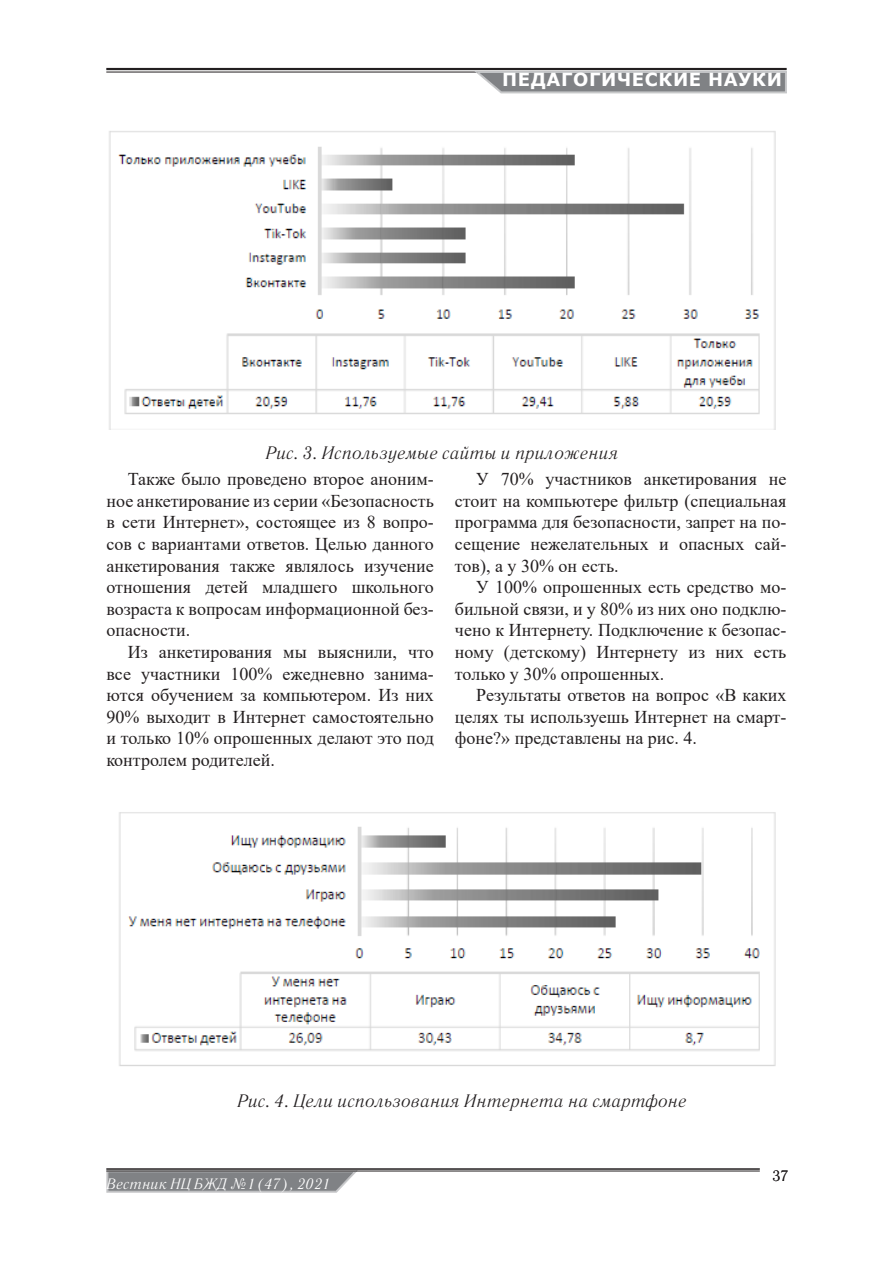
<style>
.page{position:relative;width:893px;height:1263px;background:#fff}
.page>*{position:absolute;margin:0;border:0;box-sizing:border-box;transform-origin:0 0}
.t1{font:18px/21.6px "Times New Roman";color:#231f20;text-align:justify}
.t2{font:italic 18px "Literaturnaya C";color:#231f20}
.t3{font:700 18px "Verdana";letter-spacing:.035em;color:#fff}
.t4{font:italic 15px "Literaturnaya C";color:#fff}
.t5{font:15px "Literaturnaya C";color:#231f20}
</style>
<div class="page">
<svg style="left:106px;top:1170px;width:252px;height:23px;background:#8e9092"></svg>
<hr style="left:106px;top:68px;width:681px;height:2px;background:#231f20">
<hr style="left:106px;top:72px;width:681px;height:1px;background:#231f20">
<hr style="left:106px;top:1168px;width:654px;height:2px;background:#231f20">
<hr style="left:106px;top:1171px;width:654px;height:1px;background:#231f20">
<svg style="left:474px;top:71px;width:313px;height:22px;background:#909295"></svg>
<img style="left:109px;top:131px;width:667px;height:298px">
<img style="left:119px;top:812px;width:657px;height:254px">
<p class="t3" style="left:502px;top:67px;width:281px">ПЕДАГОГИЧЕСКИЕ НАУКИ</p>
<p class="t2" style="left:266px;top:443px;width:354px">Рис. 3. Используемые сайты и приложения</p>
<p class="t1" style="left:106px;top:468px;width:329px;text-indent:21px">Также было проведено второе аноним&shy;ное анкетирование из серии «Безопасность в сети Интернет», состоящее из 8 вопро&shy;сов с вариантами ответов. Целью данного анкетирования также являлось изучение отношения детей младшего школьного возраста к вопросам информационной без&shy;опасности.</p>
<p class="t1" style="left:106px;top:640px;width:329px;text-indent:21px">Из анкетирования мы выяснили, что все участники 100% ежедневно занима&shy;ются обучением за компьютером. Из них 90% выходит в Интернет самостоятельно и только 10% опрошенных делают это под контролем родителей.</p>
<p class="t1" style="left:455px;top:468px;width:333px;text-indent:21px">У 70% участников анкетирования не стоит на компьютере фильтр (специальная программа для безопасности, запрет на по&shy;сещение нежелательных и опасных сай&shy;тов), а у 30% он есть.</p>
<p class="t1" style="left:455px;top:576px;width:333px;text-indent:21px">У 100% опрошенных есть средство мо&shy;бильной связи, и у 80% из них оно подклю&shy;чено к Интернету. Подключение к безопас&shy;ному (детскому) Интернету из них есть только у 30% опрошенных.</p>
<p class="t1" style="left:455px;top:684px;width:333px;text-indent:21px">Результаты ответов на вопрос «В каких целях ты используешь Интернет на смарт&shy;фоне?» представлены на рис. 4.</p>
<p class="t2" style="left:237px;top:1091px;width:451px">Рис. 4. Цели использования Интернета на смартфоне</p>
<p class="t4" style="left:107px;top:1175px;width:226px">Вестник НЦ БЖД №1(47), 2021</p>
<p class="t5" style="left:772px;top:1168px;width:17px">37</p>
</div>
